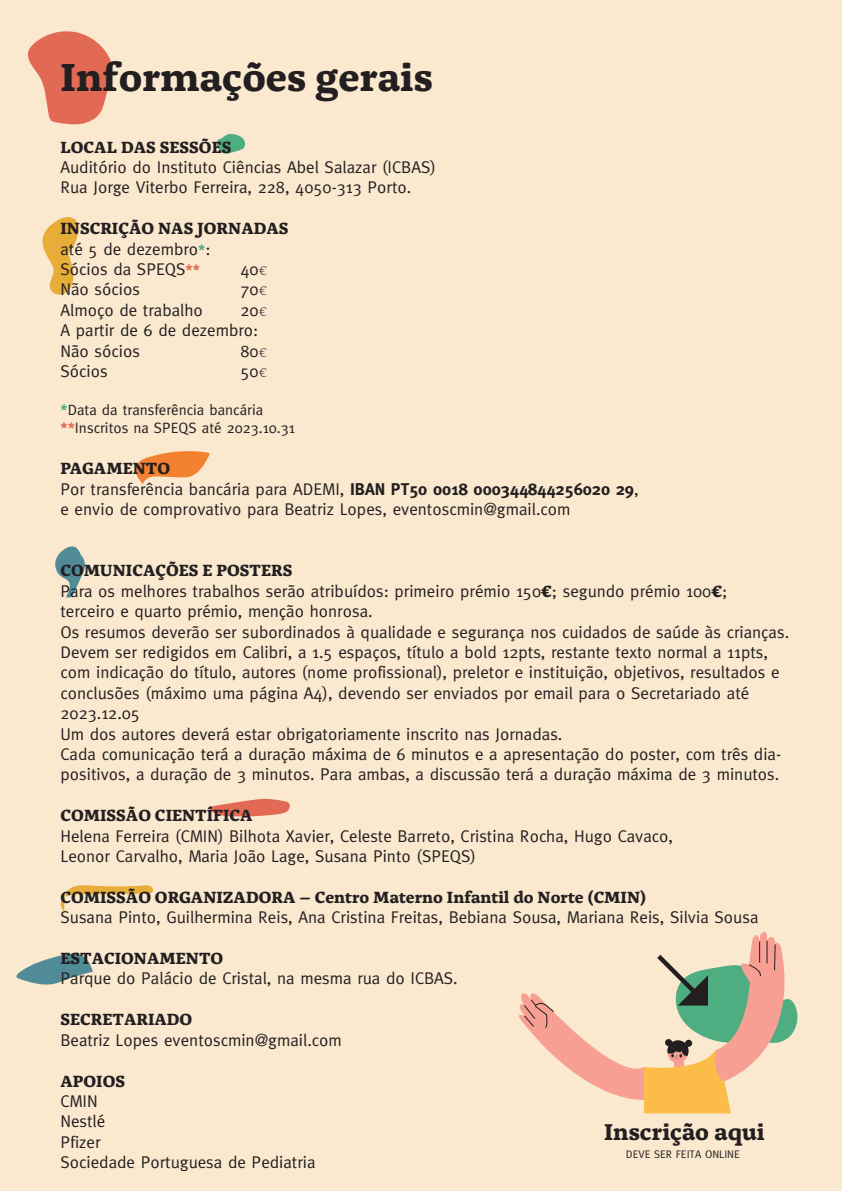
<style>
.page{position:relative;width:842px;height:1191px;background:#fae8cf}
.page>*{position:absolute;margin:0;border:0;box-sizing:border-box;transform-origin:0 0}
.t1{font:700 41px "Alda OTCEV";color:#231f20}
.t2{font:700 24px "Alda OTCEV";color:#231f20}
.t3{font:17px/20.4px "Meta";color:#231f20}
.t4{font:700 17px "Alda OTCEV";color:#231f20}
.t5{font:15px/18px "Meta";color:#231f20}
.t6{font:11px "Meta";color:#231f20}
.s1{font-weight:700;font-size:15px;color:#4fad82}
.s2{font-weight:700;font-size:15px;color:#e26a55}
.s3{font-family:"Alda OTCEV";font-weight:300}
.s4{font-weight:700;color:#4fad82}
.s5{font-weight:700;color:#e26a55}
.s6{font-weight:700}
.s7{font-family:"Alda OTCEV";font-weight:700}
</style>
<div class="page">
<svg style="left:28px;top:31px;width:83px;height:94px"></svg>
<svg style="left:216px;top:134px;width:29px;height:20px"></svg>
<svg style="left:42px;top:217px;width:37px;height:78px"></svg>
<svg style="left:135px;top:451px;width:75px;height:34px"></svg>
<svg style="left:55px;top:546px;width:30px;height:52px"></svg>
<svg style="left:209px;top:798px;width:81px;height:19px"></svg>
<svg style="left:60px;top:885px;width:93px;height:27px"></svg>
<svg style="left:16px;top:953px;width:78px;height:32px"></svg>
<svg style="left:519px;top:932px;width:279px;height:181px"></svg>
<h1 class="t1" style="left:61px;top:45px;width:374px">Informações gerais</h1>
<p class="t4" style="left:60px;top:133px;width:172px">LOCAL DAS SESSÕES</p>
<p class="t3" style="left:60px;top:157px;width:377px">Auditório do Instituto Ciências Abel Salazar (ICBAS)<br>Rua Jorge Viterbo Ferreira, 228, 4050-313 Porto.</p>
<p class="t4" style="left:60px;top:215px;width:230px">INSCRIÇÃO NAS JORNADAS</p>
<p class="t3" style="left:60px;top:238px;width:152px">até 5 de dezembro<span class="s1">*</span>:<br>Sócios da SPEQS<span class="s2">**</span></p>
<p class="t3" style="left:240px;top:259px;width:28px">40<span class="s3">€</span></p>
<p class="t3" style="left:60px;top:279px;width:81px">Não sócios</p>
<p class="t3" style="left:240px;top:279px;width:28px">70<span class="s3">€</span></p>
<p class="t3" style="left:60px;top:299px;width:144px">Almoço de trabalho</p>
<p class="t3" style="left:60px;top:299px;width:208px;text-indent:180px">20<span class="s3">€<br></span>A partir de 6 de dezembro:<br>Não sócios</p>
<p class="t3" style="left:240px;top:340px;width:28px">80<span class="s3">€</span></p>
<p class="t3" style="left:60px;top:361px;width:49px">Sócios</p>
<p class="t3" style="left:240px;top:361px;width:28px">50<span class="s3">€</span></p>
<p class="t5" style="left:60px;top:401px;width:236px"><span class="s4">*</span>Data da transferência bancária <span class="s5">**</span>Inscritos na SPEQS até 2023.10.31</p>
<p class="t4" style="left:60px;top:455px;width:111px">PAGAMENTO</p>
<p class="t3" style="left:60px;top:478px;width:579px">Por transferência bancária para ADEMI, <span class="s6">IBAN PT50 0018 000344844256020 29</span>, e envio de comprovativo para Beatriz Lopes, eventoscmin@gmail.com</p>
<p class="t4" style="left:60px;top:557px;width:233px">COMUNICAÇÕES E POSTERS</p>
<p class="t3" style="left:60px;top:580px;width:730px">Para os melhores trabalhos serão atribuídos: primeiro prémio 150<span class="s7">€</span>; segundo prémio 100<span class="s7">€</span>;<br>terceiro e quarto prémio, menção honrosa.<br>Os resumos deverão ser subordinados à qualidade e segurança nos cuidados de saúde às crianças.<br>Devem ser redigidos em Calibri, a 1.5 espaços, título a bold 12pts, restante texto normal a 11pts, com indicação do título, autores (nome profissional), preletor e instituição, objetivos, resultados e conclusões (máximo uma página A4), devendo ser enviados por email para o Secretariado até 2023.12.05<br>Um dos autores deverá estar obrigatoriamente inscrito nas Jornadas.<br>Cada comunicação terá a duração máxima de 6 minutos e a apresentação do poster, com três dia&shy;positivos, a duração de 3 minutos. Para ambas, a discussão terá a duração máxima de 3 minutos.</p>
<p class="t4" style="left:60px;top:802px;width:194px">COMISSÃO CIENTÍFICA</p>
<p class="t3" style="left:60px;top:825px;width:614px">Helena Ferreira (CMIN) Bilhota Xavier, Celeste Barreto, Cristina Rocha, Hugo Cavaco,<br>Leonor Carvalho, Maria João Lage, Susana Pinto (SPEQS)</p>
<p class="t4" style="left:60px;top:883px;width:587px">COMISSÃO ORGANIZADORA – Centro Materno Infantil do Norte (CMIN)</p>
<p class="t3" style="left:60px;top:907px;width:699px">Susana Pinto, Guilhermina Reis, Ana Cristina Freitas, Bebiana Sousa, Mariana Reis, Silvia Sousa</p>
<p class="t4" style="left:60px;top:944px;width:164px">ESTACIONAMENTO</p>
<p class="t3" style="left:60px;top:968px;width:399px">Parque do Palácio de Cristal, na mesma rua do ICBAS.</p>
<p class="t4" style="left:60px;top:1006px;width:133px">SECRETARIADO</p>
<p class="t3" style="left:60px;top:1029px;width:283px">Beatriz Lopes eventoscmin@gmail.com</p>
<p class="t4" style="left:60px;top:1067px;width:66px">APOIOS</p>
<p class="t3" style="left:60px;top:1090px;width:257px">CMIN<br>Nestlé<br>Pfizer<br>Sociedade Portuguesa de Pediatria</p>
<h2 class="t2" style="left:604px;top:1113px;width:162px">Inscrição aqui</h2>
<p class="t6" style="left:626px;top:1148px;width:115px">DEVE SER FEITA ONLINE</p>
</div>
